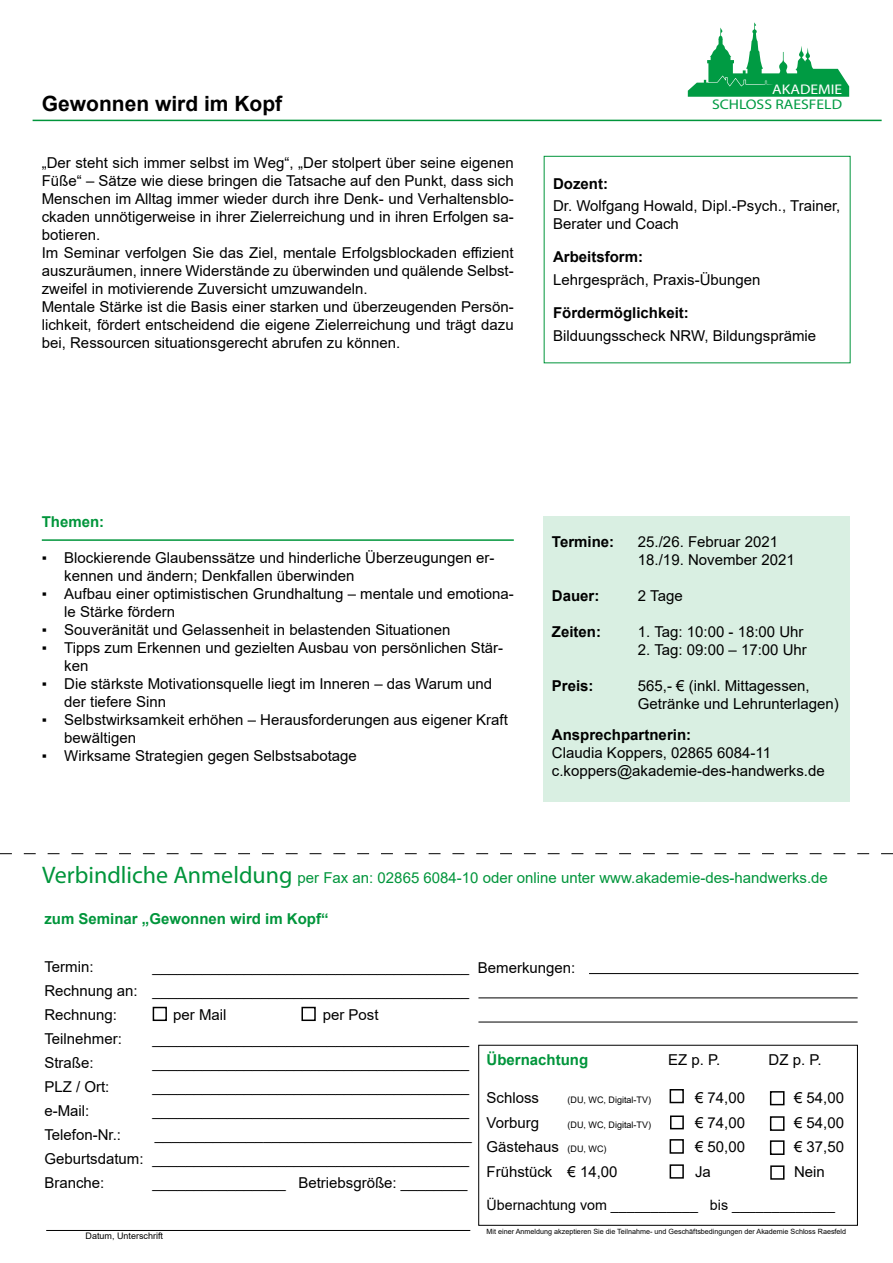
<style>
.page{position:relative;width:893px;height:1263px;background:#fff}
.page>*{position:absolute;margin:0;border:0;box-sizing:border-box;transform-origin:0 0}
.t1{font:700 21px "Arial";color:#000}
.t2{font:15px/18px "Arial";color:#000}
.t3{font:15px "Arial";color:#00953b}
.t4{font:700 15px "Arial";color:#000}
.t5{font:700 15px "Arial";color:#00953b}
.t6{font:14.25px "Arial";color:#000}
.t7{font:13.95px "Myriad Pro";color:#009b43;scale:1.12 1}
.t8{font:13.95px "Myriad Pro";color:#fff;scale:1.12 1}
.t9{font:9px "Arial";color:#000}
.t10{font:7.2px "Arial";color:#000}
.s1{font-family:"Times New Roman"}
.s2{font-family:"Myriad Pro";font-size:24px}
.s3{font-size:9px}
</style>
<div class="page">
<svg style="left:688px;top:22px;width:161px;height:75px"></svg>
<div style="left:544px;top:156px;width:306px;height:207px;border:1px solid #00953b"></div>
<hr style="left:33px;top:120px;width:849px;height:1px;background:#00953b">
<hr style="left:46px;top:1230px;width:424px;height:1px;background:#000">
<div style="left:478px;top:1045px;width:380px;height:180px;border:1px solid #000"></div>
<div style="left:670px;top:1089px;width:14px;height:14px;border:2px solid #000"></div>
<div style="left:670px;top:1115px;width:14px;height:14px;border:2px solid #000"></div>
<div style="left:670px;top:1139px;width:14px;height:15px;border:2px solid #000"></div>
<div style="left:670px;top:1164px;width:14px;height:14px;border:2px solid #000"></div>
<div style="left:770px;top:1091px;width:14px;height:14px;border:2px solid #000"></div>
<div style="left:770px;top:1116px;width:14px;height:15px;border:2px solid #000"></div>
<div style="left:770px;top:1140px;width:14px;height:15px;border:2px solid #000"></div>
<hr style="left:589px;top:973px;width:269px;height:1px;background:#000">
<hr style="left:478px;top:997px;width:380px;height:1px;background:#000">
<div style="left:770px;top:1165px;width:14px;height:15px;border:2px solid #000"></div>
<hr style="left:478px;top:1022px;width:380px;height:1px;background:#000">
<svg style="left:0;top:853px;width:893px;height:1px"></svg>
<div style="left:543px;top:516px;width:307px;height:285px;background:#d9efe2"></div>
<hr style="left:42px;top:539px;width:472px;height:2px;background:#00953b">
<div style="left:153px;top:1007px;width:14px;height:14px;border:2px solid #000"></div>
<div style="left:301px;top:1007px;width:15px;height:14px;border:2px solid #000"></div>
<h1 class="t1" style="left:42px;top:88px;width:242px">Gewonnen wird im Kopf</h1>
<p class="t2" style="left:42px;top:153px;width:473px">„Der steht sich immer selbst im Weg“, „Der stolpert über seine eigenen Füße“ – Sätze wie diese bringen die Tatsache auf den Punkt, dass sich Menschen im Alltag immer wieder durch ihre Denk- und Verhaltensblo&shy;ckaden unnötigerweise in ihrer Zielerreichung und in ihren Erfolgen sa&shy;botieren.<br>Im Seminar verfolgen Sie das Ziel, mentale Erfolgsblockaden effizient auszuräumen, innere Widerstände zu überwinden und quälende Selbst&shy;zweifel in motivierende Zuversicht umzuwandeln.<br>Mentale Stärke ist die Basis einer starken und überzeugenden Persön&shy;lichkeit, fördert entscheidend die eigene Zielerreichung und trägt dazu bei, Ressourcen situationsgerecht abrufen zu können.</p>
<p class="t8" style="left:772px;top:81px;width:64px">AKADEMIE</p>
<p class="t7" style="left:712px;top:96px;width:118px">SCHLOSS RAESFELD</p>
<p class="t4" style="left:553px;top:173px;width:56px">Dozent:</p>
<p class="t2" style="left:553px;top:197px;width:289px">Dr. Wolfgang Howald, Dipl.-Psych., Trainer,<br>Berater und Coach</p>
<p class="t4" style="left:553px;top:246px;width:91px">Arbeitsform:</p>
<p class="t2" style="left:553px;top:270px;width:209px">Lehrgespräch, Praxis-Übungen</p>
<p class="t4" style="left:553px;top:302px;width:137px">Fördermöglichkeit:</p>
<p class="t2" style="left:553px;top:327px;width:265px">Bilduungsscheck NRW, Bildungsprämie</p>
<p class="t5" style="left:42px;top:511px;width:64px">Themen:</p>
<p class="t2" style="left:64px;top:548px;width:432px;text-indent:-22px"><span class="s1">▪</span> Blockierende Glaubenssätze und hinderliche Überzeugungen er&shy;kennen und ändern; Denkfallen überwinden</p>
<p class="t2" style="left:64px;top:584px;width:451px;text-indent:-22px"><span class="s1">▪</span> Aufbau einer optimistischen Grundhaltung – mentale und emotiona&shy;le Stärke fördern</p>
<p class="t2" style="left:42px;top:620px;width:410px"><span class="s1">▪</span> Souveränität und Gelassenheit in belastenden Situationen</p>
<p class="t2" style="left:64px;top:638px;width:440px;text-indent:-22px"><span class="s1">▪</span> Tipps zum Erkennen und gezielten Ausbau von persönlichen Stär&shy;ken</p>
<p class="t2" style="left:64px;top:674px;width:429px;text-indent:-22px"><span class="s1">▪</span> Die stärkste Motivationsquelle liegt im Inneren – das Warum und der tiefere Sinn</p>
<p class="t2" style="left:64px;top:710px;width:445px;text-indent:-22px"><span class="s1">▪</span> Selbstwirksamkeit erhöhen – Herausforderungen aus eigener Kraft bewältigen</p>
<p class="t2" style="left:42px;top:746px;width:317px"><span class="s1">▪</span> Wirksame Strategien gegen Selbstsabotage</p>
<p class="t4" style="left:552px;top:531px;width:64px">Termine:</p>
<p class="t2" style="left:638px;top:532px;width:158px">25./26. Februar 2021<br>18./19. November 2021</p>
<p class="t4" style="left:552px;top:585px;width:49px">Dauer:</p>
<p class="t2" style="left:638px;top:586px;width:46px">2 Tage</p>
<p class="t4" style="left:552px;top:621px;width:51px">Zeiten:</p>
<p class="t2" style="left:638px;top:622px;width:167px">1. Tag: 10:00 - 18:00 Uhr</p>
<p class="t2" style="left:638px;top:640px;width:171px">2. Tag: 09:00 – 17:00 Uhr</p>
<p class="t4" style="left:552px;top:675px;width:43px">Preis:</p>
<p class="t2" style="left:638px;top:676px;width:202px">565,- € (inkl. Mittagessen,<br>Getränke und Lehrunterlagen)</p>
<p class="t4" style="left:552px;top:724px;width:141px">Ansprechpartnerin:</p>
<p class="t2" style="left:552px;top:744px;width:274px">Claudia Koppers, 02865 6084-11 c.koppers@akademie-des-handwerks.de</p>
<p class="t3" style="left:42px;top:867px;width:787px"><span class="s2">Verbindliche Anmeldung</span> per Fax an: 02865 6084-10 oder online unter www.akademie-des-handwerks.de</p>
<p class="t5" style="left:44px;top:908px;width:286px">zum Seminar „Gewonnen wird im Kopf“</p>
<p class="t2" style="left:44px;top:957px;width:51px">Termin:</p>
<p class="t2" style="left:44px;top:954px;width:426px;line-height:24px;text-align:justify;text-indent:108px">______________________________________ Rechnung an: ______________________________________ Rechnung:</p>
<p class="t2" style="left:478px;top:959px;width:99px">Bemerkungen:</p>
<p class="t2" style="left:173px;top:1005px;width:55px">per Mail</p>
<p class="t2" style="left:323px;top:1005px;width:57px">per Post</p>
<p class="t2" style="left:44px;top:1029px;width:79px">Teilnehmer:</p>
<p class="t2" style="left:44px;top:1053px;width:51px">Straße:</p>
<p class="t2" style="left:44px;top:1077px;width:67px">PLZ / Ort:</p>
<p class="t2" style="left:44px;top:1101px;width:46px">e-Mail:</p>
<p class="t2" style="left:152px;top:1029px;width:318px">______________________________________</p>
<p class="t2" style="left:152px;top:1053px;width:318px">______________________________________</p>
<p class="t2" style="left:152px;top:1077px;width:318px">______________________________________</p>
<p class="t2" style="left:152px;top:1101px;width:318px">______________________________________</p>
<p class="t2" style="left:44px;top:1125px;width:78px">Telefon-Nr.:</p>
<p class="t2" style="left:44px;top:1122px;width:429px;line-height:24px;text-indent:111px">______________________________________<br>Geburtsdatum: ______________________________________<br>Branche:</p>
<p class="t2" style="left:152px;top:1173px;width:317px">________________ Betriebsgröße: ________</p>
<p class="t9" style="left:86px;top:1230px;width:79px">Datum, Unterschrift</p>
<p class="t5" style="left:487px;top:1049px;width:103px">Übernachtung</p>
<p class="t2" style="left:668px;top:1050px;width:54px">EZ p. P.</p>
<p class="t2" style="left:769px;top:1050px;width:55px">DZ p. P.</p>
<p class="t2" style="left:487px;top:1088px;width:54px">Schloss</p>
<p class="t9" style="left:568px;top:1093px;width:85px">(DU, WC, Digital-TV)</p>
<p class="t2" style="left:695px;top:1088px;width:52px">€ 74,00</p>
<p class="t2" style="left:794px;top:1088px;width:52px">€ 54,00</p>
<p class="t2" style="left:487px;top:1113px;width:54px">Vorburg</p>
<p class="t9" style="left:568px;top:1118px;width:85px">(DU, WC, Digital-TV)</p>
<p class="t2" style="left:695px;top:1113px;width:52px">€ 74,00</p>
<p class="t2" style="left:794px;top:1113px;width:52px">€ 54,00</p>
<p class="t2" style="left:487px;top:1138px;width:121px">Gästehaus <span class="s3">(DU, WC)</span></p>
<p class="t2" style="left:695px;top:1138px;width:52px">€ 50,00</p>
<p class="t2" style="left:794px;top:1138px;width:52px">€ 37,50</p>
<p class="t2" style="left:487px;top:1163px;width:133px">Frühstück € 14,00</p>
<p class="t2" style="left:695px;top:1163px;width:17px">Ja</p>
<p class="t2" style="left:794px;top:1163px;width:32px">Nein</p>
<p class="t6" style="left:487px;top:1195px;width:350px">Übernachtung vom ___________ bis _____________</p>
<p class="t10" style="left:487px;top:1227px;width:361px">Mit einer Anmeldung akzeptieren Sie die Teilnahme- und Geschäftsbedingungen der Akademie Schloss Raesfeld</p>
</div>
